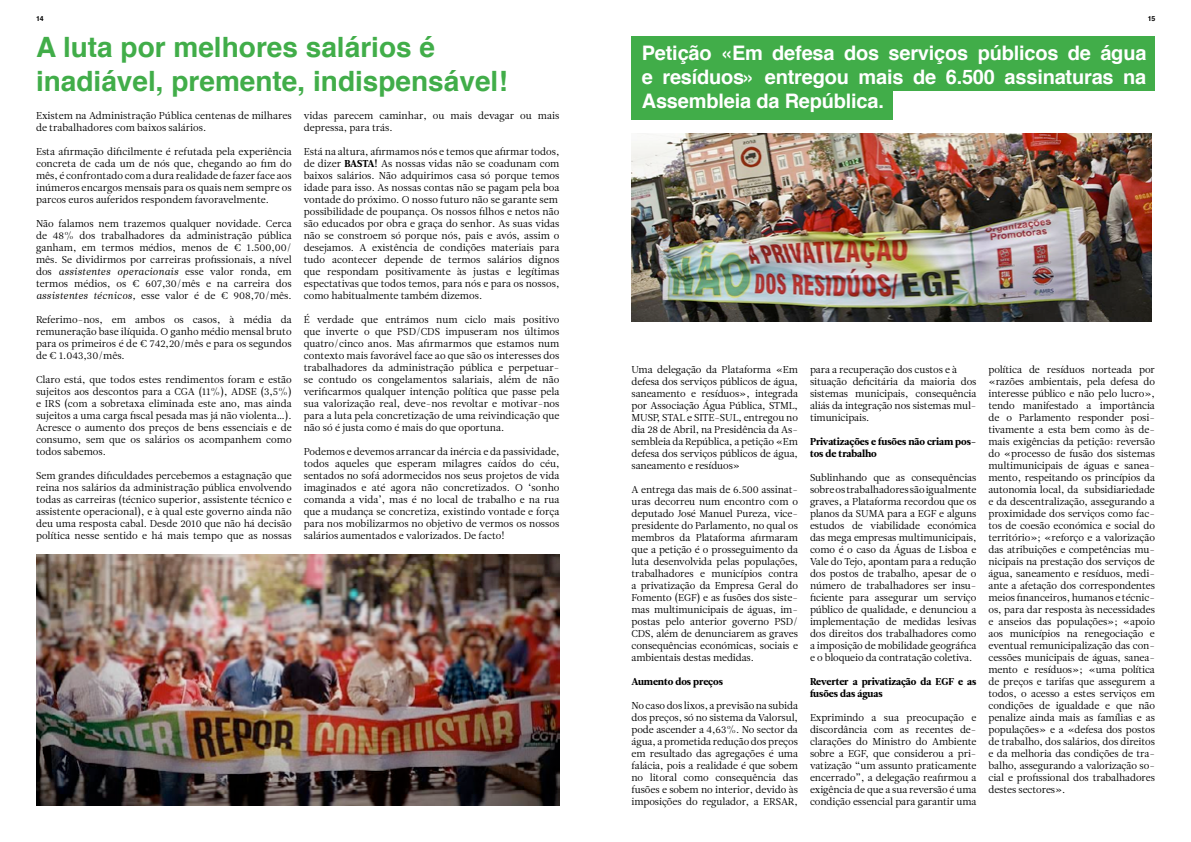
<style>
.page{position:relative;width:1191px;height:842px;background:#fff}
.page>*{position:absolute;margin:0;border:0;box-sizing:border-box;transform-origin:0 0}
.t1{font:700 28px/33.6px "Helvetica";color:#41ad49}
.t2{font:700 20px/24px "Helvetica";letter-spacing:-.01em;color:#fff;text-align:justify}
.t3{font:10px/12px "Leitura News Roman 1";color:#000;text-align:justify}
.t4{font:10px/12px "Leitura News Roman 4";letter-spacing:-.01em;color:#000}
.t5{font:10px "Leitura News Italic 1";color:#000}
.t6{font:700 7px "Helvetica";color:#000}
.s1{font-family:"Leitura News Roman 1"}
.s2{font-family:"Leitura News Italic 1"}
.s3{font-family:"Leitura News Roman 4"}
</style>
<div class="page">
<div style="left:631px;top:36px;width:524px;height:83px;background:#41ad49"></div>
<img style="left:36px;top:554px;width:523px;height:251px">
<div style="left:893px;top:91px;width:269px;height:35px;background:#fff"></div>
<img style="left:631px;top:133px;width:520px;height:189px">
<p class="t6" style="left:36px;top:13px;width:9px">14</p>
<p class="t6" style="left:1147px;top:13px;width:9px">15</p>
<h1 class="t1" style="left:36px;top:31px;width:473px">A luta por melhores salários é inadiável, premente, indispensável!</h1>
<h2 class="t2" style="left:642px;top:41px;width:506px">Petição «Em defesa dos serviços públicos de água e resíduos» entregou mais de 6.500 assinaturas na Assembleia da República.</h2>
<p class="t3" style="left:36px;top:109px;width:257px">Existem na Administração Pública centenas de milhares de trabalhadores com baixos salários.</p>
<p class="t3" style="left:36px;top:145px;width:257px">Esta afirmação dificilmente é refutada pela experiência concreta de cada um de nós que, chegando ao fim do mês, é confrontado com a dura realidade de fazer face aos inúmeros encargos mensais para os quais nem sempre os parcos euros auferidos respondem favoravelmente.</p>
<p class="t3" style="left:36px;top:217px;width:257px">Não falamos nem trazemos qualquer novidade. Cerca de 48% dos trabalhadores da administração pública ganham, em termos médios, menos de € 1.500,00/ mês. Se dividirmos por carreiras profissionais, a nível</p>
<p class="t5" style="left:36px;top:265px;width:257px"><span class="s1">dos</span> assistentes operacionais <span class="s1">esse valor ronda, em</span></p>
<p class="t3" style="left:36px;top:277px;width:257px">termos médios, os € 607,30/mês e na carreira dos <span class="s2">assistentes técnicos,</span> esse valor é de € 908,70/mês.</p>
<p class="t3" style="left:36px;top:313px;width:257px">Referimo-nos, em ambos os casos, à média da remuneração base ilíquida. O ganho médio mensal bruto para os primeiros é de € 742,20/mês e para os segundos de € 1.043,30/mês.</p>
<p class="t3" style="left:36px;top:373px;width:257px">Claro está, que todos estes rendimentos foram e estão sujeitos aos descontos para a CGA (11%), ADSE (3,5%) e IRS (com a sobretaxa eliminada este ano, mas ainda sujeitos a uma carga fiscal pesada mas já não violenta…).<br>Acresce o aumento dos preços de bens essenciais e de consumo, sem que os salários os acompanhem como todos sabemos.</p>
<p class="t3" style="left:36px;top:469px;width:257px">Sem grandes dificuldades percebemos a estagnação que reina nos salários da administração pública envolvendo todas as carreiras (técnico superior, assistente técnico e assistente operacional), e à qual este governo ainda não deu uma resposta cabal. Desde 2010 que não há decisão política nesse sentido e há mais tempo que as nossas</p>
<p class="t3" style="left:304px;top:109px;width:257px">vidas parecem caminhar, ou mais devagar ou mais depressa, para trás.</p>
<p class="t3" style="left:304px;top:145px;width:257px;text-align:left">Está na altura, afirmamos nós e temos que afirmar todos, de dizer <span class="s3">BASTA!</span> As nossas vidas não se coadunam com baixos salários. Não adquirimos casa só porque temos idade para isso. As nossas contas não se pagam pela boa vontade do próximo. O nosso futuro não se garante sem possibilidade de poupança. Os nossos filhos e netos não são educados por obra e graça do senhor. As suas vidas não se constroem só porque nós, pais e avós, assim o desejamos. A existência de condições materiais para tudo acontecer depende de termos salários dignos que respondam positivamente às justas e legítimas espectativas que todos temos, para nós e para os nossos, como habitualmente também dizemos.</p>
<p class="t3" style="left:304px;top:313px;width:257px">É verdade que entrámos num ciclo mais positivo que inverte o que PSD/CDS impuseram nos últimos quatro/cinco anos. Mas afirmarmos que estamos num contexto mais favorável face ao que são os interesses dos trabalhadores da administração pública e perpetuar&shy;se contudo os congelamentos salariais, além de não verificarmos qualquer intenção política que passe pela sua valorização real, deve-nos revoltar e motivar-nos para a luta pela concretização de uma reivindicação que não só é justa como é mais do que oportuna.</p>
<p class="t3" style="left:304px;top:445px;width:257px">Podemos e devemos arrancar da inércia e da passividade, todos aqueles que esperam milagres caídos do céu, sentados no sofá adormecidos nos seus projetos de vida imaginados e até agora não concretizados. O ‘sonho comanda a vida’, mas é no local de trabalho e na rua que a mudança se concretiza, existindo vontade e força para nos mobilizarmos no objetivo de vermos os nossos salários aumentados e valorizados. De facto!</p>
<p class="t3" style="left:631px;top:364px;width:168px">Uma delegação da Plataforma «Em defesa dos serviços públicos de água, saneamento e resíduos», integrada por Associação Água Pública, STML, MUSP, STAL e SITE-SUL, entregou no dia 28 de Abril, na Presidência da As&shy;sembleia da República, a petição «Em defesa dos serviços públicos de água, saneamento e resíduos»</p>
<p class="t3" style="left:631px;top:484px;width:168px">A entrega das mais de 6.500 assinat&shy;uras decorreu num encontro com o deputado José Manuel Pureza, vice&shy;presidente do Parlamento, no qual os membros da Plataforma afirmaram que a petição é o prosseguimento da luta desenvolvida pelas populações, trabalhadores e municípios contra a privatização da Empresa Geral do Fomento (EGF) e as fusões dos siste&shy;mas multimunicipais de águas, im&shy;postas pelo anterior governo PSD/ CDS, além de denunciarem as graves consequências económicas, sociais e ambientais destas medidas.</p>
<p class="t4" style="left:631px;top:676px;width:93px">Aumento dos preços</p>
<p class="t3" style="left:631px;top:700px;width:168px">No caso dos lixos, a previsão na subida dos preços, só no sistema da Valorsul, pode ascender a 4,63%. No sector da água, a prometida redução dos preços em resultado das agregações é uma falácia, pois a realidade é que sobem no litoral como consequência das fusões e sobem no interior, devido às imposições do regulador, a ERSAR,</p>
<p class="t3" style="left:810px;top:364px;width:168px;text-align:left">para a recuperação dos custos e à situação deficitária da maioria dos sistemas municipais, consequência aliás da integração nos sistemas mul&shy;timunicipais.</p>
<p class="t4" style="left:810px;top:436px;width:168px">Privatizações e fusões não criam pos&shy;tos de trabalho</p>
<p class="t3" style="left:810px;top:472px;width:168px">Sublinhando que as consequências sobre os trabalhadores são igualmente graves, a Plataforma recordou que os planos da SUMA para a EGF e alguns estudos de viabilidade económica das mega empresas multimunicipais, como é o caso da Águas de Lisboa e Vale do Tejo, apontam para a redução dos postos de trabalho, apesar de o número de trabalhadores ser insu&shy;ficiente para assegurar um serviço público de qualidade, e denunciou a implementação de medidas lesivas dos direitos dos trabalhadores como a imposição de mobilidade geográfica e o bloqueio da contratação coletiva.</p>
<p class="t4" style="left:810px;top:676px;width:168px">Reverter a privatização da EGF e as fusões das águas</p>
<p class="t3" style="left:810px;top:712px;width:168px">Exprimindo a sua preocupação e discordância com as recentes de&shy;clarações do Ministro do Ambiente sobre a EGF, que considerou a pri&shy;vatização “um assunto praticamente encerrado”, a delegação reafirmou a exigência de que a sua reversão é uma condição essencial para garantir uma</p>
<p class="t3" style="left:988px;top:364px;width:168px">política de resíduos norteada por «razões ambientais, pela defesa do interesse público e não pelo lucro», tendo manifestado a importância de o Parlamento responder posi&shy;tivamente a esta bem como às de&shy;mais exigências da petição: reversão do «processo de fusão dos sistemas multimunicipais de águas e sanea&shy;mento, respeitando os princípios da autonomia local, da subsidiariedade e da descentralização, assegurando a proximidade dos serviços como fac&shy;tos de coesão económica e social do território»; «reforço e a valorização das atribuições e competências mu&shy;nicipais na prestação dos serviços de água, saneamento e resíduos, medi&shy;ante a afetação dos correspondentes meios financeiros, humanos e técnic&shy;os, para dar resposta às necessidades e anseios das populações»; «apoio aos municípios na renegociação e eventual remunicipalização das con&shy;cessões municipais de águas, sanea&shy;mento e resíduos»; «uma política de preços e tarifas que assegurem a todos, o acesso a estes serviços em condições de igualdade e que não penalize ainda mais as famílias e as populações» e a «defesa dos postos de trabalho, dos salários, dos direitos e da melhoria das condições de tra&shy;balho, assegurando a valorização so&shy;cial e profissional dos trabalhadores destes sectores».</p>
</div>
